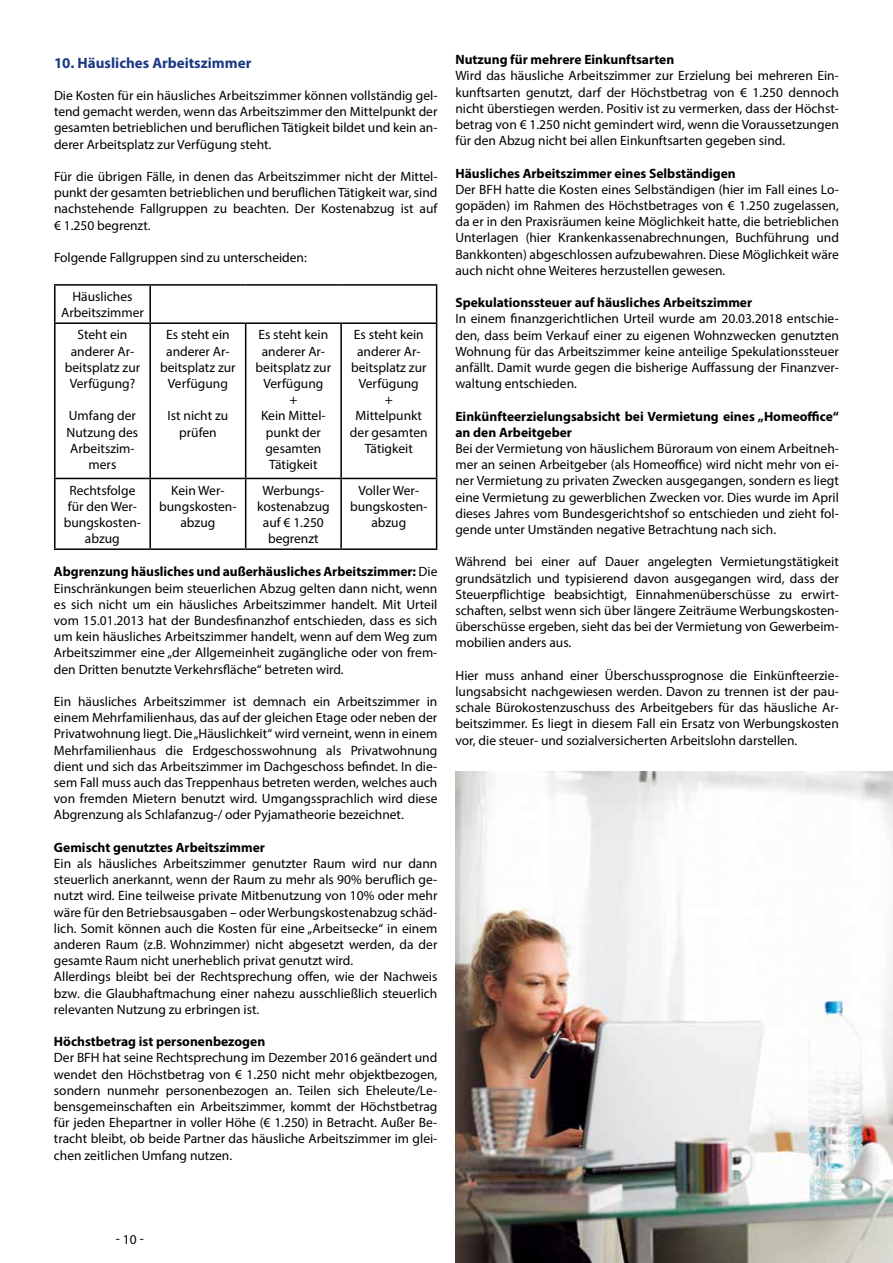
<style>
.page{position:relative;width:893px;height:1263px;background:#fff}
.page>*{position:absolute;margin:0;border:0;box-sizing:border-box;transform-origin:0 0}
.t1{font:700 15px "Myriad Pro";color:#1c3984}
.t2{font:13.5px/16.2px "Myriad Pro";color:#000;text-align:justify}
.t3{font:700 13.5px/16.2px "Myriad Pro";color:#000}
.s1{font-weight:700}
</style>
<div class="page">
<hr style="left:54px;top:284px;width:96px;height:2px;background:#000">
<hr style="left:54px;top:286px;width:2px;height:36px;background:#000">
<hr style="left:150px;top:284px;width:96px;height:2px;background:#000">
<hr style="left:149px;top:286px;width:2px;height:36px;background:#000">
<hr style="left:246px;top:284px;width:95px;height:2px;background:#000">
<hr style="left:341px;top:284px;width:96px;height:2px;background:#000">
<hr style="left:436px;top:286px;width:1px;height:36px;background:#000">
<hr style="left:54px;top:322px;width:96px;height:2px;background:#000">
<hr style="left:54px;top:324px;width:2px;height:154px;background:#000">
<hr style="left:150px;top:322px;width:96px;height:2px;background:#000">
<hr style="left:149px;top:324px;width:2px;height:154px;background:#000">
<hr style="left:246px;top:322px;width:95px;height:2px;background:#000">
<hr style="left:245px;top:324px;width:1px;height:154px;background:#000">
<hr style="left:341px;top:322px;width:96px;height:2px;background:#000">
<hr style="left:340px;top:324px;width:2px;height:154px;background:#000">
<hr style="left:436px;top:324px;width:1px;height:154px;background:#000">
<hr style="left:54px;top:478px;width:96px;height:1px;background:#000">
<hr style="left:54px;top:479px;width:2px;height:69px;background:#000">
<hr style="left:150px;top:478px;width:96px;height:1px;background:#000">
<hr style="left:149px;top:479px;width:2px;height:69px;background:#000">
<hr style="left:246px;top:478px;width:95px;height:1px;background:#000">
<hr style="left:245px;top:479px;width:1px;height:69px;background:#000">
<hr style="left:341px;top:478px;width:96px;height:1px;background:#000">
<hr style="left:340px;top:479px;width:2px;height:69px;background:#000">
<hr style="left:436px;top:479px;width:1px;height:69px;background:#000">
<hr style="left:54px;top:548px;width:96px;height:2px;background:#000">
<hr style="left:150px;top:548px;width:96px;height:2px;background:#000">
<hr style="left:246px;top:548px;width:95px;height:2px;background:#000">
<hr style="left:341px;top:548px;width:96px;height:2px;background:#000">
<img style="left:455px;top:771px;width:438px;height:492px">
<p class="t1" style="left:54px;top:53px;width:199px">10. Häusliches Arbeitszimmer</p>
<p class="t2" style="left:54px;top:87px;width:385px">Die Kosten für ein häusliches Arbeitszimmer können vollständig gel&shy;tend gemacht werden, wenn das Arbeitszimmer den Mittelpunkt der gesamten betrieblichen und beruflichen Tätigkeit bildet und kein an&shy;derer Arbeitsplatz zur Verfügung steht.</p>
<p class="t2" style="left:54px;top:168px;width:385px">Für die übrigen Fälle, in denen das Arbeitszimmer nicht der Mittel&shy;punkt der gesamten betrieblichen und beruflichen Tätigkeit war, sind nachstehende Fallgruppen zu beachten. Der Kostenabzug ist auf € 1.250 begrenzt.</p>
<p class="t2" style="left:54px;top:249px;width:254px">Folgende Fallgruppen sind zu unterscheiden:</p>
<p class="t2" style="left:61px;top:288px;width:84px;text-align:center">Häusliches<br>Arbeitszimmer</p>
<p class="t2" style="left:65px;top:326px;width:77px;text-align:center">Steht ein anderer Ar&shy;beitsplatz zur<br>Verfügung?</p>
<p class="t2" style="left:67px;top:407px;width:73px;text-align:center">Umfang der<br>Nutzung des<br>Arbeitszim&shy;mers</p>
<p class="t2" style="left:256px;top:326px;width:77px;text-align:center">Es steht kein anderer Ar&shy;beitsplatz zur<br>Verfügung<br>+<br>Kein Mittel&shy;punkt der gesamten<br>Tätigkeit</p>
<p class="t2" style="left:350px;top:326px;width:79px;text-align:center">Es steht kein anderer Ar&shy;beitsplatz zur<br>Verfügung<br>+<br>Mittelpunkt der gesamten<br>Tätigkeit</p>
<p class="t2" style="left:160px;top:326px;width:77px;text-align:center">Es steht ein anderer Ar&shy;beitsplatz zur<br>Verfügung</p>
<p class="t2" style="left:168px;top:407px;width:62px;text-align:center">Ist nicht zu prüfen</p>
<p class="t2" style="left:64px;top:482px;width:79px;text-align:center">Rechtsfolge für den Wer&shy;bungskosten&shy;abzug</p>
<p class="t2" style="left:159px;top:482px;width:79px;text-align:center">Kein Wer&shy;bungskosten&shy;abzug</p>
<p class="t2" style="left:257px;top:482px;width:74px;text-align:center">Werbungs&shy;kostenabzug auf € 1.250 begrenzt</p>
<p class="t2" style="left:350px;top:482px;width:79px;text-align:center">Voller Wer&shy;bungskosten&shy;abzug</p>
<p class="t2" style="left:54px;top:563px;width:385px"><span class="s1">Abgrenzung häusliches und außerhäusliches Arbeitszimmer:</span> Die Einschränkungen beim steuerlichen Abzug gelten dann nicht, wenn es sich nicht um ein häusliches Arbeitszimmer handelt. Mit Urteil vom 15.01.2013 hat der Bundesfinanzhof entschieden, dass es sich um kein häusliches Arbeitszimmer handelt, wenn auf dem Weg zum Arbeitszimmer eine „der Allgemeinheit zugängliche oder von frem&shy;den Dritten benutzte Verkehrsfläche“ betreten wird.</p>
<p class="t2" style="left:54px;top:693px;width:385px">Ein häusliches Arbeitszimmer ist demnach ein Arbeitszimmer in einem Mehrfamilienhaus, das auf der gleichen Etage oder neben der Privatwohnung liegt. Die „Häuslichkeit“ wird verneint, wenn in einem Mehrfamilienhaus die Erdgeschosswohnung als Privatwohnung dient und sich das Arbeitszimmer im Dachgeschoss befindet. In die&shy;sem Fall muss auch das Treppenhaus betreten werden, welches auch von fremden Mietern benutzt wird. Umgangssprachlich wird diese Abgrenzung als Schlafanzug-/ oder Pyjamatheorie bezeichnet.</p>
<p class="t3" style="left:54px;top:839px;width:213px">Gemischt genutztes Arbeitszimmer</p>
<p class="t2" style="left:54px;top:855px;width:385px;text-align:left">Ein als häusliches Arbeitszimmer genutzter Raum wird nur dann steuerlich anerkannt, wenn der Raum zu mehr als 90% beruflich ge&shy;nutzt wird. Eine teilweise private Mitbenutzung von 10% oder mehr wäre für den Betriebsausgaben – oder Werbungskostenabzug schäd&shy;lich. Somit können auch die Kosten für eine „Arbeitsecke“ in einem anderen Raum (z.B. Wohnzimmer) nicht abgesetzt werden, da der gesamte Raum nicht unerheblich privat genutzt wird.<br>Allerdings bleibt bei der Rechtsprechung offen, wie der Nachweis bzw. die Glaubhaftmachung einer nahezu ausschließlich steuerlich relevanten Nutzung zu erbringen ist.</p>
<p class="t3" style="left:54px;top:1033px;width:213px">Höchstbetrag ist personenbezogen</p>
<p class="t2" style="left:54px;top:1049px;width:385px">Der BFH hat seine Rechtsprechung im Dezember 2016 geändert und wendet den Höchstbetrag von € 1.250 nicht mehr objektbezogen, sondern nunmehr personenbezogen an. Teilen sich Eheleute/Le&shy;bensgemeinschaften ein Arbeitszimmer, kommt der Höchstbetrag für jeden Ehepartner in voller Höhe (€ 1.250) in Betracht. Außer Be&shy;tracht bleibt, ob beide Partner das häusliche Arbeitszimmer im glei&shy;chen zeitlichen Umfang nutzen.</p>
<p class="t3" style="left:455px;top:51px;width:220px">Nutzung für mehrere Einkunftsarten</p>
<p class="t2" style="left:455px;top:68px;width:385px">Wird das häusliche Arbeitszimmer zur Erzielung bei mehreren Ein&shy;kunftsarten genutzt, darf der Höchstbetrag von € 1.250 dennoch nicht überstiegen werden. Positiv ist zu vermerken, dass der Höchst&shy;betrag von € 1.250 nicht gemindert wird, wenn die Voraussetzungen für den Abzug nicht bei allen Einkunftsarten gegeben sind.</p>
<p class="t3" style="left:455px;top:164px;width:282px">Häusliches Arbeitszimmer eines Selbständigen</p>
<p class="t2" style="left:455px;top:181px;width:385px">Der BFH hatte die Kosten eines Selbständigen (hier im Fall eines Lo&shy;gopäden) im Rahmen des Höchstbetrages von € 1.250 zugelassen, da er in den Praxisräumen keine Möglichkeit hatte, die betrieblichen Unterlagen (hier Krankenkassenabrechnungen, Buchführung und Bankkonten) abgeschlossen aufzubewahren. Diese Möglichkeit wäre auch nicht ohne Weiteres herzustellen gewesen.</p>
<p class="t3" style="left:455px;top:294px;width:298px">Spekulationssteuer auf häusliches Arbeitszimmer</p>
<p class="t2" style="left:455px;top:311px;width:385px">In einem finanzgerichtlichen Urteil wurde am 20.03.2018 entschie&shy;den, dass beim Verkauf einer zu eigenen Wohnzwecken genutzten Wohnung für das Arbeitszimmer keine anteilige Spekulationssteuer anfällt. Damit wurde gegen die bisherige Auffassung der Finanzver&shy;waltung entschieden.</p>
<p class="t3" style="left:455px;top:407px;width:385px">Einkünfteerzielungsabsicht bei Vermietung eines „Homeoffice“ an den Arbeitgeber</p>
<p class="t2" style="left:455px;top:440px;width:385px">Bei der Vermietung von häuslichem Büroraum von einem Arbeitneh&shy;mer an seinen Arbeitgeber (als Homeoffice) wird nicht mehr von ei&shy;ner Vermietung zu privaten Zwecken ausgegangen, sondern es liegt eine Vermietung zu gewerblichen Zwecken vor. Dies wurde im April dieses Jahres vom Bundesgerichtshof so entschieden und zieht fol&shy;gende unter Umständen negative Betrachtung nach sich.</p>
<p class="t2" style="left:455px;top:554px;width:385px">Während bei einer auf Dauer angelegten Vermietungstätigkeit grundsätzlich und typisierend davon ausgegangen wird, dass der Steuerpflichtige beabsichtigt, Einnahmenüberschüsse zu erwirt&shy;schaften, selbst wenn sich über längere Zeiträume Werbungskosten&shy;überschüsse ergeben, sieht das bei der Vermietung von Gewerbeim&shy;mobilien anders aus.</p>
<p class="t2" style="left:455px;top:667px;width:385px">Hier muss anhand einer Überschussprognose die Einkünfteerzie&shy;lungsabsicht nachgewiesen werden. Davon zu trennen ist der pau&shy;schale Bürokostenzuschuss des Arbeitgebers für das häusliche Ar&shy;beitszimmer. Es liegt in diesem Fall ein Ersatz von Werbungskosten vor, die steuer- und sozialversicherten Arbeitslohn darstellen.</p>
<p class="t2" style="left:116px;top:1231px;width:30px">- 10 -</p>
</div>
